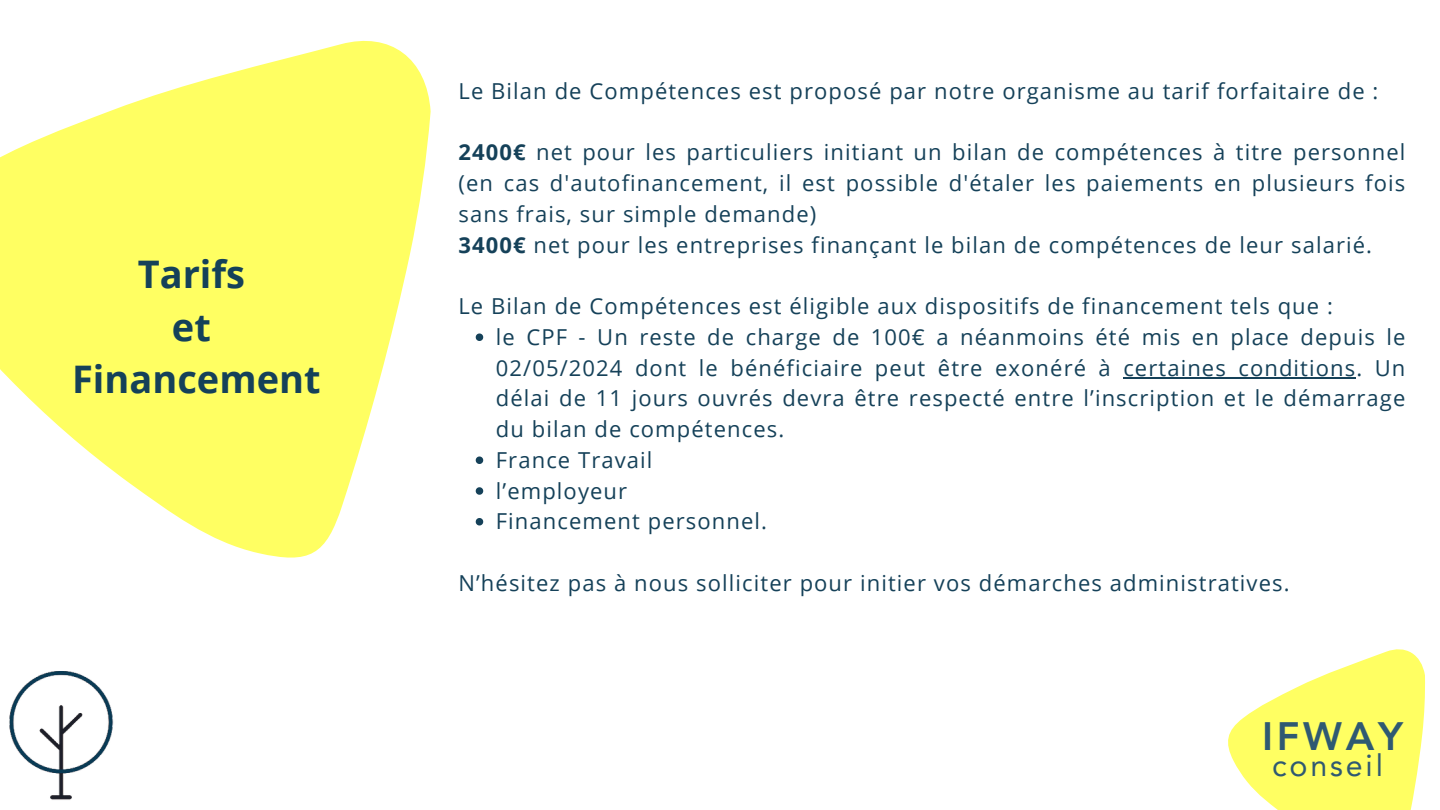
<style>
.page{position:relative;width:1440px;height:810px;background:#fff}
.page>*{position:absolute;margin:0;border:0;box-sizing:border-box;transform-origin:0 0}
.t1{font:800 39.6px "Avenir LT Pro";letter-spacing:.095em;color:#2f5972}
.t2{font:700 38px/52.5px "Open Sans";color:#154159;text-align:center}
.t3{font:30.4px "Avenir LT Pro";letter-spacing:.095em;color:#2f5972}
.t4{font:22px/30.8px "Open Sans";letter-spacing:.05em;color:#154159;text-align:justify}
.s1{font-weight:700}
</style>
<div class="page">
<svg style="left:1228px;top:649px;width:198px;height:161px"></svg>
<img style="left:9px;top:671px;width:105px;height:129px">
<svg style="left:0;top:40px;width:431px;height:518px;fill:#ffff62"></svg>
<svg style="left:476px;top:334px;width:7px;height:7px"></svg>
<hr style="left:1123px;top:377px;width:233px;height:2px;background:#154159">
<svg style="left:476px;top:457px;width:7px;height:7px"></svg>
<svg style="left:476px;top:487px;width:7px;height:8px"></svg>
<svg style="left:476px;top:518px;width:7px;height:8px"></svg>
<p class="t2" style="left:72px;top:247px;width:250px">Tarifs<br>et<br>Financement</p>
<p class="t4" style="left:458px;top:75px;width:921px">Le Bilan de Compétences est proposé par notre organisme au tarif forfaitaire de :</p>
<p class="t4" style="left:458px;top:136px;width:948px"><span class="s1">2400€</span> net pour les particuliers initiant un bilan de compétences à titre personnel (en cas d'autofinancement, il est possible d'étaler les paiements en plusieurs fois sans frais, sur simple demande)</p>
<p class="t4" style="left:458px;top:229px;width:915px"><span class="s1">3400€</span> net pour les entreprises finançant le bilan de compétences de leur salarié.</p>
<p class="t4" style="left:458px;top:290px;width:876px">Le Bilan de Compétences est éligible aux dispositifs de financement tels que :</p>
<p class="t4" style="left:496px;top:321px;width:911px">le CPF - Un reste de charge de 100€ a néanmoins été mis en place depuis le 02/05/2024 dont le bénéficiaire peut être exonéré à certaines conditions. Un délai de 11 jours ouvrés devra être respecté entre l’inscription et le démarrage du bilan de compétences.</p>
<p class="t4" style="left:496px;top:444px;width:158px">France Travail</p>
<h2 class="t4" style="left:496px;top:475px;width:133px">l’employeur</h2>
<p class="t4" style="left:496px;top:505px;width:273px">Financement personnel.</p>
<p class="t4" style="left:458px;top:567px;width:833px">N’hésitez pas à nous solliciter pour initier vos démarches administratives.</p>
<p class="t1" style="left:1262px;top:720px;width:142px">IFWAY</p>
<p class="t3" style="left:1272px;top:753px;width:112px">conseil</p>
</div>
